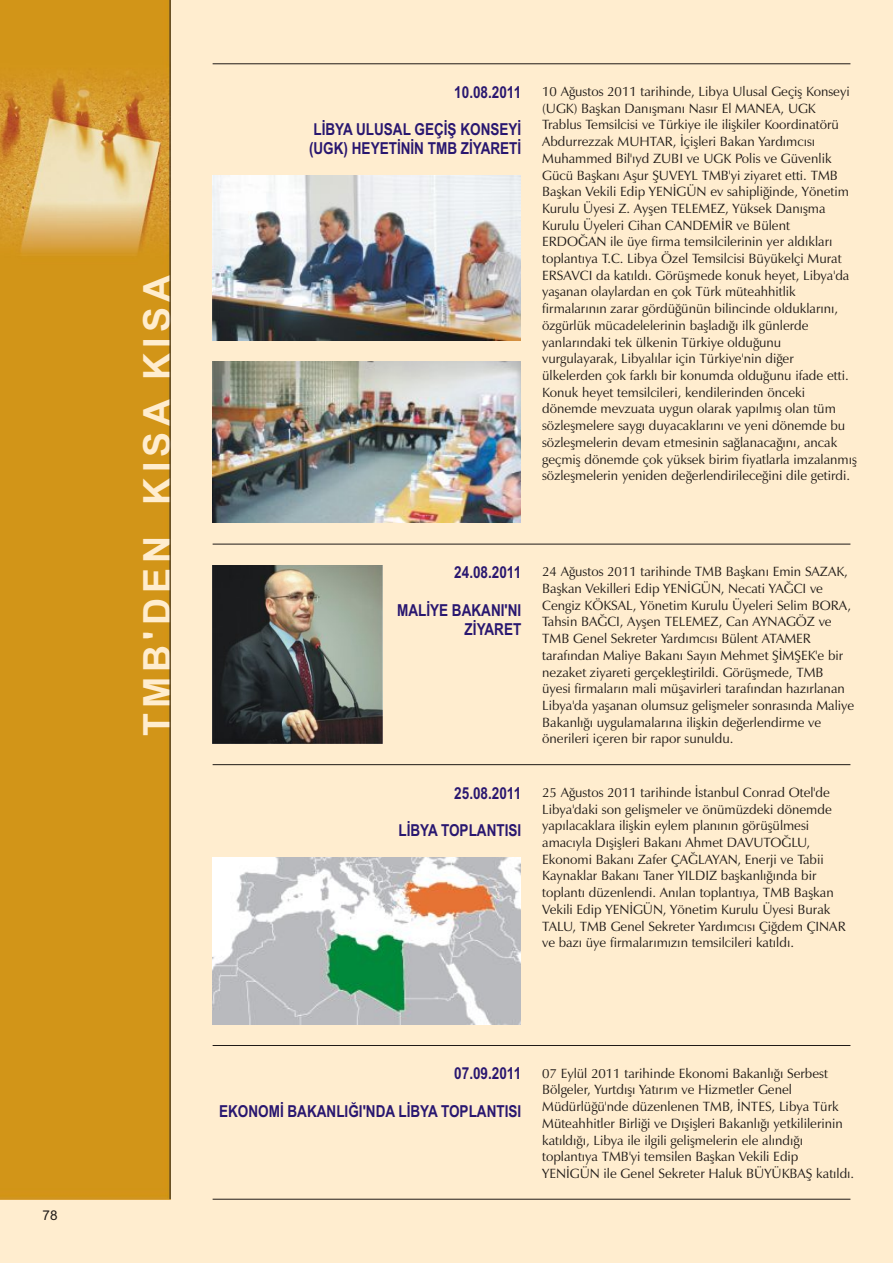
<style>
.page{position:relative;width:893px;height:1263px;background:#ffedcf}
.page>*{position:absolute;margin:0;border:0;box-sizing:border-box;transform-origin:0 0}
.t1{font:700 37.5px "Arial";letter-spacing:.14em;color:#ffedcf}
.t2{font:700 16.5px/18.9px "Arial Narrow";color:#291770}
.t3{font:13.5px/16.6px "Zapf Humanist 601 BT";color:#1f1a17}
.t4{font:13.5px "Arial";color:#1f1a17}
</style>
<div class="page">
<hr style="left:213px;top:63px;width:637px;height:1px;background:#1f1a17">
<hr style="left:213px;top:544px;width:637px;height:1px;background:#1f1a17">
<hr style="left:213px;top:764px;width:637px;height:1px;background:#1f1a17">
<hr style="left:213px;top:1045px;width:637px;height:1px;background:#1f1a17">
<hr style="left:213px;top:1199px;width:637px;height:1px;background:#1f1a17">
<img style="left:0;top:0;width:170px;height:1199px">
<hr style="left:170px;top:0;width:1px;height:1199px;background:#1f1a17">
<img style="left:213px;top:362px;width:308px;height:161px">
<img style="left:213px;top:176px;width:308px;height:165px">
<img style="left:213px;top:565px;width:169px;height:178px">
<img style="left:213px;top:857px;width:308px;height:167px">
<p class="t4" style="left:43px;top:1210px;width:17px">78</p>
<h1 class="t1" style="left:143px;top:736px;width:463px;rotate:-90deg">TMB'DEN KISA KISA</h1>
<p class="t2" style="left:454px;top:84px;width:68px">10.08.2011</p>
<p class="t2" style="left:309px;top:122px;width:214px">LİBYA ULUSAL GEÇİŞ KONSEYİ (UGK) HEYETİNİN TMB ZİYARETİ</p>
<p class="t3" style="left:542px;top:84px;width:316px">10 Ağustos 2011 tarihinde, Libya Ulusal Geçiş Konseyi (UGK) Başkan Danışmanı Nasır El MANEA, UGK Trablus Temsilcisi ve Türkiye ile ilişkiler Koordinatörü Abdurrezzak MUHTAR, İçişleri Bakan Yardımcısı Muhammed Bil'ıyd ZUBI ve UGK Polis ve Güvenlik Gücü Başkanı Aşur ŞUVEYL TMB'yi ziyaret etti. TMB Başkan Vekili Edip YENİGÜN ev sahipliğinde, Yönetim Kurulu Üyesi Z. Ayşen TELEMEZ, Yüksek Danışma Kurulu Üyeleri Cihan CANDEMİR ve Bülent ERDOĞAN ile üye firma temsilcilerinin yer aldıkları toplantıya T.C. Libya Özel Temsilcisi Büyükelçi Murat ERSAVCI da katıldı. Görüşmede konuk heyet, Libya'da yaşanan olaylardan en çok Türk müteahhitlik firmalarının zarar gördüğünün bilincinde olduklarını, özgürlük mücadelelerinin başladığı ilk günlerde yanlarındaki tek ülkenin Türkiye olduğunu vurgulayarak, Libyalılar için Türkiye'nin diğer ülkelerden çok farklı bir konumda olduğunu ifade etti.<br>Konuk heyet temsilcileri, kendilerinden önceki dönemde mevzuata uygun olarak yapılmış olan tüm sözleşmelere saygı duyacaklarını ve yeni dönemde bu sözleşmelerin devam etmesinin sağlanacağını, ancak geçmiş dönemde çok yüksek birim fiyatlarla imzalanmış sözleşmelerin yeniden değerlendirileceğini dile getirdi.</p>
<p class="t2" style="left:454px;top:564px;width:68px">24.08.2011</p>
<p class="t2" style="left:397px;top:602px;width:126px;text-align:right">MALİYE BAKANI'NI<br>ZİYARET</p>
<p class="t2" style="left:454px;top:785px;width:68px">25.08.2011</p>
<p class="t2" style="left:398px;top:822px;width:124px">LİBYA TOPLANTISI</p>
<p class="t3" style="left:542px;top:564px;width:314px">24 Ağustos 2011 tarihinde TMB Başkanı Emin SAZAK, Başkan Vekilleri Edip YENİGÜN, Necati YAĞCI ve Cengiz KÖKSAL, Yönetim Kurulu Üyeleri Selim BORA, Tahsin BAĞCI, Ayşen TELEMEZ, Can AYNAGÖZ ve TMB Genel Sekreter Yardımcısı Bülent ATAMER tarafından Maliye Bakanı Sayın Mehmet ŞİMŞEK'e bir nezaket ziyareti gerçekleştirildi. Görüşmede, TMB üyesi firmaların mali müşavirleri tarafından hazırlanan Libya'da yaşanan olumsuz gelişmeler sonrasında Maliye Bakanlığı uygulamalarına ilişkin değerlendirme ve önerileri içeren bir rapor sunuldu.</p>
<p class="t3" style="left:542px;top:785px;width:305px">25 Ağustos 2011 tarihinde İstanbul Conrad Otel'de Libya'daki son gelişmeler ve önümüzdeki dönemde yapılacaklara ilişkin eylem planının görüşülmesi amacıyla Dışişleri Bakanı Ahmet DAVUTOĞLU, Ekonomi Bakanı Zafer ÇAĞLAYAN, Enerji ve Tabii Kaynaklar Bakanı Taner YILDIZ başkanlığında bir toplantı düzenlendi. Anılan toplantıya, TMB Başkan Vekili Edip YENİGÜN, Yönetim Kurulu Üyesi Burak TALU, TMB Genel Sekreter Yardımcısı Çiğdem ÇINAR ve bazı üye firmalarımızın temsilcileri katıldı.</p>
<p class="t2" style="left:454px;top:1066px;width:68px">07.09.2011</p>
<p class="t2" style="left:219px;top:1103px;width:304px">EKONOMİ BAKANLIĞI'NDA LİBYA TOPLANTISI</p>
<p class="t3" style="left:542px;top:1066px;width:314px">07 Eylül 2011 tarihinde Ekonomi Bakanlığı Serbest Bölgeler, Yurtdışı Yatırım ve Hizmetler Genel Müdürlüğü'nde düzenlenen TMB, İNTES, Libya Türk Müteahhitler Birliği ve Dışişleri Bakanlığı yetkililerinin katıldığı, Libya ile ilgili gelişmelerin ele alındığı toplantıya TMB'yi temsilen Başkan Vekili Edip YENİGÜN ile Genel Sekreter Haluk BÜYÜKBAŞ katıldı.</p>
</div>
